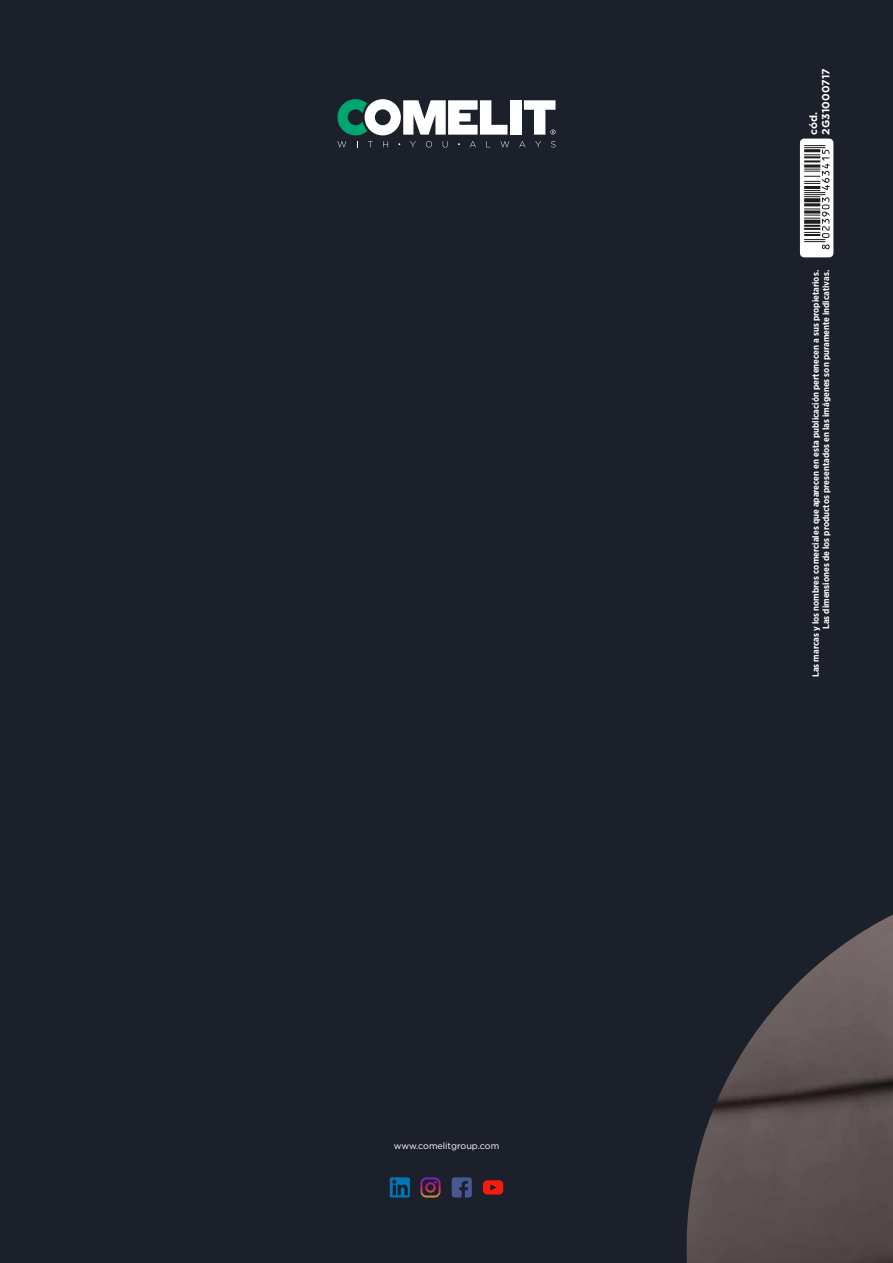
<style>
.page{position:relative;width:893px;height:1263px;background:#1c202b}
.page>*{position:absolute;margin:0;border:0;box-sizing:border-box;transform-origin:0 0}
.t1{font:700 10.5px/12.5px "Gotham";color:#fff}
.t2{font:700 9px/10.5px "Gotham Narrow";color:#fff;text-align:right}
.t3{font:9px "Gotham";color:#fff}
</style>
<div class="page">
<div style="left:800px;top:139px;width:33px;height:118px;background:#fff;border-radius:4px"></div>
<svg style="left:390px;top:1177px;width:20px;height:20px"></svg>
<svg style="left:420px;top:1177px;width:21px;height:20px"></svg>
<svg style="left:452px;top:1177px;width:20px;height:20px"></svg>
<svg style="left:483px;top:1180px;width:20px;height:14px"></svg>
<svg style="left:337px;top:141px;width:9px;height:6px"></svg>
<svg style="left:383px;top:141px;width:5px;height:6px"></svg>
<svg style="left:410px;top:141px;width:6px;height:6px"></svg>
<svg style="left:426px;top:141px;width:6px;height:6px"></svg>
<svg style="left:443px;top:141px;width:5px;height:6px"></svg>
<svg style="left:470px;top:141px;width:6px;height:6px"></svg>
<svg style="left:500px;top:141px;width:9px;height:6px"></svg>
<svg style="left:519px;top:141px;width:6px;height:6px"></svg>
<svg style="left:535px;top:141px;width:6px;height:6px"></svg>
<svg style="left:551px;top:141px;width:4px;height:6px"></svg>
<svg style="left:337px;top:99px;width:218px;height:36px"></svg>
<svg style="left:804px;top:145px;width:25px;height:104px"></svg>
<img style="left:686px;top:914px;width:207px;height:349px">
<p class="t3" style="left:394px;top:1140px;width:107px">www.comelitgroup.com</p>
<p class="t1" style="left:807px;top:135px;width:67px;rotate:-90deg">cód.<br>2G31000717</p>
<p class="t2" style="left:810px;top:677px;width:408px;rotate:-90deg">Las marcas y los nombres comerciales que aparecen en esta publicación pertenecen a sus propietarios.<br>Las dimensiones de los productos presentados en las imágenes son puramente indicativas.</p>
</div>
